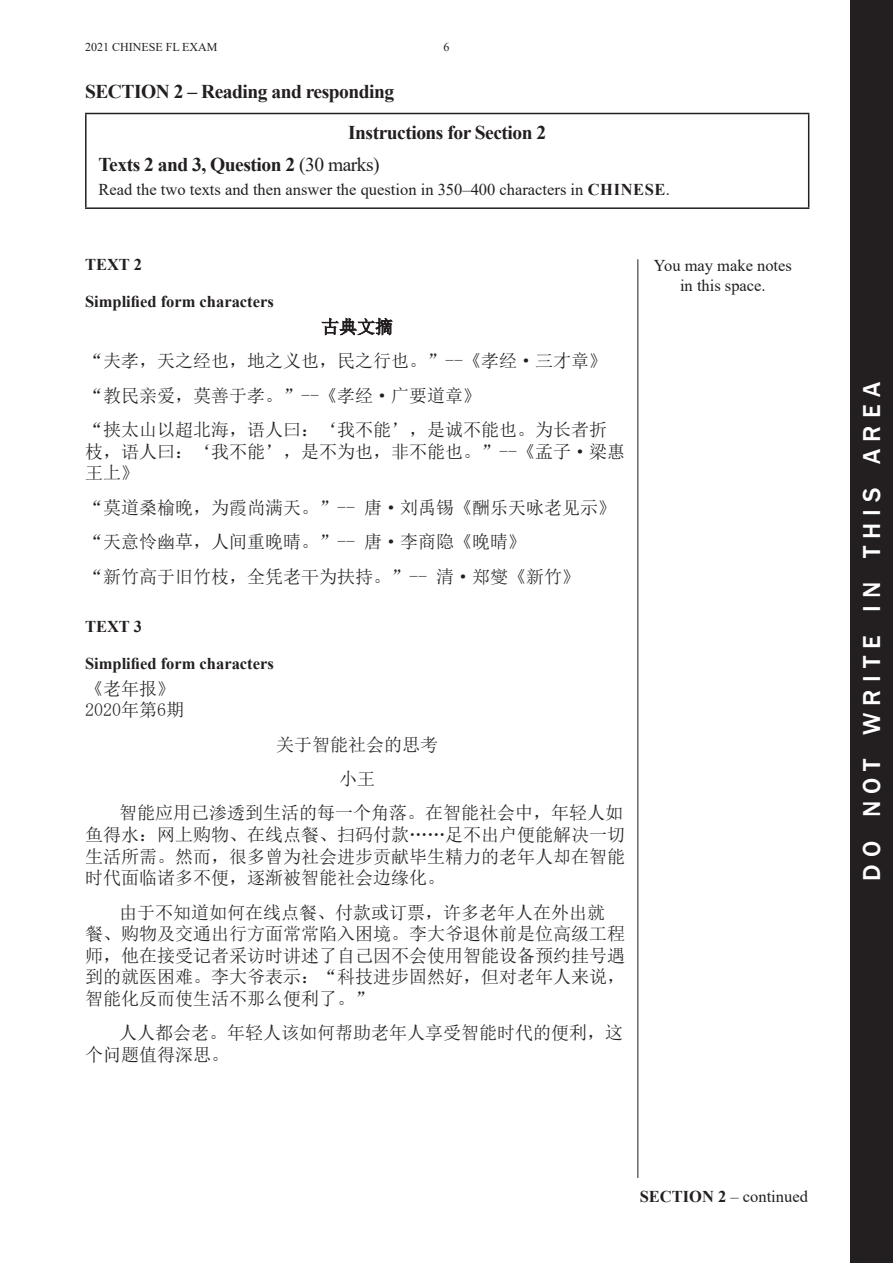
<style>
.page{position:relative;width:893px;height:1263px;background:#fff}
.page>*{position:absolute;margin:0;border:0;box-sizing:border-box;transform-origin:0 0}
.t1{font:500 25.2px "Franklin Gothic";letter-spacing:.285em;color:#fff}
.t2{font:700 19.5px/41.2px "Times New Roman";letter-spacing:-.025em;color:#231f20}
.t3{font:18px/21.6px "Sim Sun";color:#231f20}
.t4{font:16.5px/19.8px "Times New Roman";color:#231f20;text-align:center}
.t5{font:700 16.5px "Times New Roman";color:#231f20}
.t6{font:12px "Times New Roman";color:#231f20}
.s1{font-weight:400}
.s2{font-weight:700}
</style>
<div class="page">
<div style="left:850px;top:0;width:43px;height:1263px;background:#231f20"></div>
<hr style="left:85px;top:113px;width:724px;height:1px;background:#231f20">
<hr style="left:85px;top:114px;width:2px;height:93px;background:#231f20">
<hr style="left:808px;top:114px;width:1px;height:93px;background:#231f20">
<hr style="left:85px;top:207px;width:724px;height:2px;background:#231f20">
<hr style="left:638px;top:259px;width:1px;height:919px;background:#231f20">
<svg style="left:321px;top:318px;width:72px;height:17px"></svg>
<p class="t6" style="left:85px;top:38px;width:134px">2021 CHINESE FL EXAM</p>
<p class="t6" style="left:443px;top:38px;width:7px">6</p>
<p class="t2" style="left:348px;top:71px;width:200px;text-indent:-263px">SECTION 2 – Reading and responding<br>Instructions for Section 2</p>
<p class="t2" style="left:99px;top:144px;width:283px">Texts 2 and 3, Question 2 <span class="s1">(30 marks)</span></p>
<p class="t4" style="left:99px;top:179px;width:514px">Read the two texts and then answer the question in 350–400 characters in <span class="s2">Chinese</span></p>
<p class="t4" style="left:666px;top:179px;width:6px">.</p>
<p class="t5" style="left:85px;top:253px;width:59px">TEXT 2</p>
<p class="t5" style="left:85px;top:290px;width:190px">Simplified form characters</p>
<p class="t3" style="left:85px;top:309px;width:524px;line-height:34.3px;text-indent:236px">古典文摘<br>“夫孝，天之经也，地之义也，民之行也。”--《孝经·三才章》“教民亲爱，莫善于孝。”--《孝经·广要道章》<br>“挟太山以超北海，语人曰：‘我不能’，是诚不能也。为长者折</p>
<p class="t3" style="left:85px;top:440px;width:542px">枝，语人曰：‘我不能’，是不为也，非不能也。”--《孟子·梁惠王上》</p>
<p class="t3" style="left:85px;top:490px;width:533px;line-height:34.3px">“莫道桑榆晚，为霞尚满天。”-- 唐·刘禹锡《酬乐天咏老见示》“天意怜幽草，人间重晚晴。”-- 唐·李商隐《晚晴》<br>“新竹高于旧竹枝，全凭老干为扶持。”-- 清·郑燮《新竹》</p>
<p class="t5" style="left:85px;top:615px;width:59px">TEXT 3</p>
<p class="t5" style="left:85px;top:651px;width:190px">Simplified form characters</p>
<p class="t3" style="left:85px;top:677px;width:100px">《老年报》<br>2020年第6期</p>
<p class="t3" style="left:276px;top:733px;width:163px">关于智能社会的思考</p>
<p class="t3" style="left:339px;top:768px;width:37px">小王</p>
<p class="t3" style="left:119px;top:802px;width:505px">智能应用已渗透到生活的每一个角落。在智能社会中，年轻人如</p>
<p class="t3" style="left:85px;top:824px;width:541px;text-align:justify">鱼得水：网上购物、在线点餐、扫码付款……足不出户便能解决一切生活所需。然而，很多曾为社会进步贡献毕生精力的老年人却在智能时代面临诸多不便，逐渐被智能社会边缘化。</p>
<p class="t3" style="left:85px;top:901px;width:541px;text-indent:34px">由于不知道如何在线点餐、付款或订票，许多老年人在外出就餐、购物及交通出行方面常常陷入困境。李大爷退休前是位高级工程师，他在接受记者采访时讲述了自己因不会使用智能设备预约挂号遇到的就医困难。李大爷表示：“科技进步固然好，但对老年人来说，智能化反而使生活不那么便利了。”</p>
<p class="t3" style="left:85px;top:1022px;width:540px;text-indent:34px">人人都会老。年轻人该如何帮助老年人享受智能时代的便利，这个问题值得深思。</p>
<p class="t4" style="left:654px;top:255px;width:140px">You may make notes in this space.</p>
<p class="t4" style="left:640px;top:1186px;width:170px"><span class="s2">SECTION 2</span> – continued</p>
<h1 class="t1" style="left:856px;top:881px;width:500px;rotate:-90deg">do not write in this area</h1>
</div>
